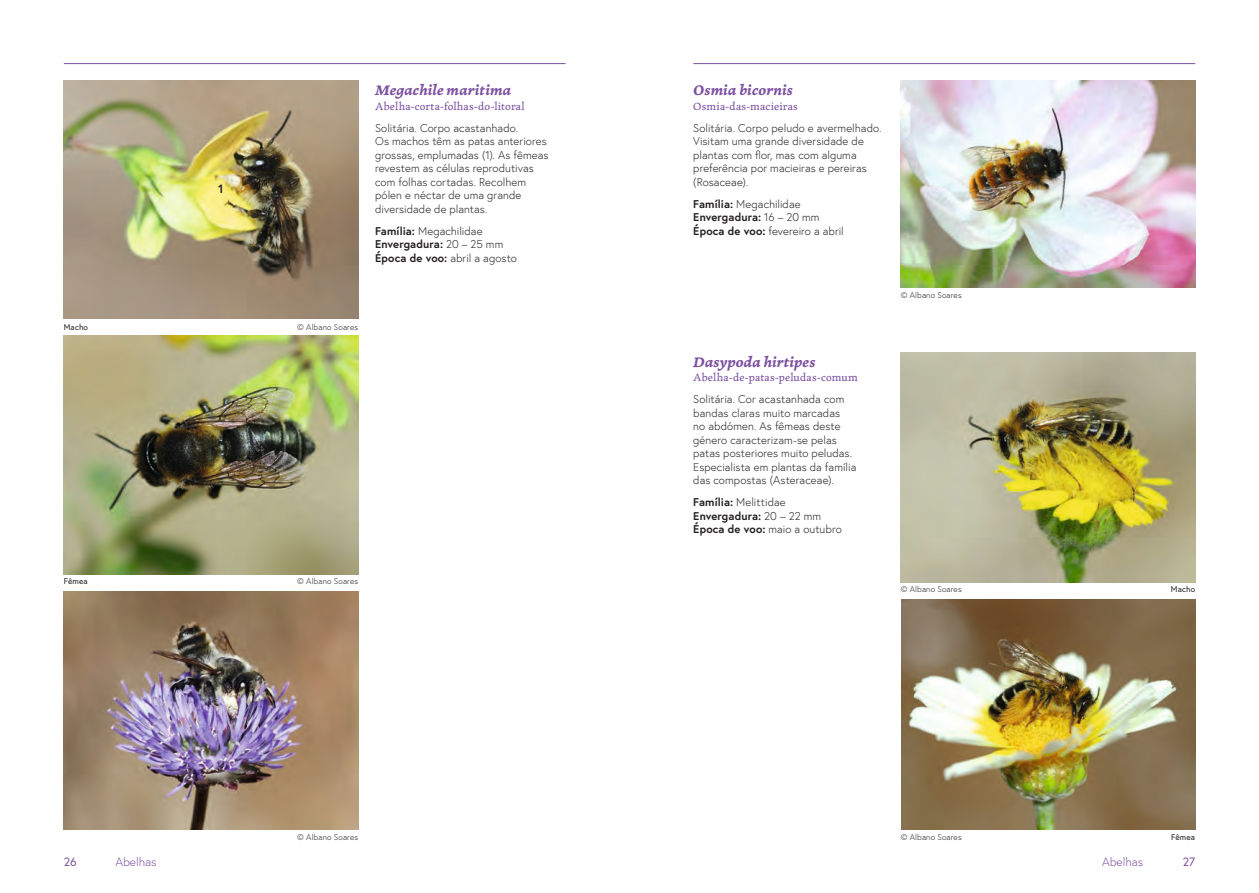
<style>
.page{position:relative;width:1259px;height:893px;background:#fff}
.page>*{position:absolute;margin:0;border:0;box-sizing:border-box;transform-origin:0 0}
.t1{font:italic 700 15px "Marco";letter-spacing:.005em;color:#7c51a1}
.t2{font:300 12px "Europa";color:#7c51a1}
.t3{font:12px "Europa";color:#7c51a1}
.t4{font:700 12px "Europa";color:#231f20}
.t5{font:300 11.25px/13.5px "Europa";letter-spacing:.005em;color:#231f20}
.t6{font:11.25px "Marco";letter-spacing:.02em;color:#7c51a1}
.t7{font:700 11.25px "Europa";letter-spacing:.01em;color:#231f20}
.t8{font:300 8.25px "Europa";letter-spacing:.015em;color:#231f20}
.t9{font:8.25px "Europa";letter-spacing:.02em;color:#231f20}
.s1{font-weight:700}
.s2{font-weight:300}
</style>
<div class="page">
<hr style="left:693px;top:63px;width:502px;height:1px;background:#7c51a1">
<hr style="left:64px;top:63px;width:502px;height:1px;background:#7c51a1">
<img style="left:64px;top:81px;width:294px;height:238px">
<img style="left:64px;top:336px;width:294px;height:238px">
<img style="left:64px;top:591px;width:294px;height:238px">
<img style="left:901px;top:81px;width:294px;height:207px">
<img style="left:901px;top:353px;width:294px;height:230px">
<img style="left:901px;top:600px;width:294px;height:229px">
<p class="t9" style="left:64px;top:321px;width:26px">Macho</p>
<p class="t9" style="left:64px;top:576px;width:26px">Fêmea</p>
<p class="t4" style="left:218px;top:181px;width:7px">1</p>
<p class="t1" style="left:375px;top:79px;width:137px">Megachile maritima</p>
<p class="t6" style="left:375px;top:99px;width:151px">Abelha-corta-folhas-do-litoral</p>
<p class="t5" style="left:375px;top:121px;width:175px">Solitária. Corpo acastanhado.<br>Os machos têm as patas anteriores grossas, emplumadas (1). As fêmeas revestem as células reprodutivas com folhas cortadas. Recolhem pólen e néctar de uma grande diversidade de plantas.</p>
<p class="t5" style="left:375px;top:224px;width:109px"><span class="s1">Família:</span> Megachilidae</p>
<p class="t7" style="left:375px;top:237px;width:130px">Envergadura: <span class="s2">20 – 25 mm</span></p>
<p class="t5" style="left:375px;top:251px;width:143px"><span class="s1">Época de voo:</span> abril a agosto</p>
<p class="t8" style="left:297px;top:322px;width:62px">© Albano Soares</p>
<p class="t8" style="left:297px;top:576px;width:62px">© Albano Soares</p>
<p class="t8" style="left:297px;top:832px;width:62px">© Albano Soares</p>
<p class="t1" style="left:693px;top:79px;width:101px">Osmia bicornis</p>
<p class="t6" style="left:693px;top:99px;width:106px">Osmia-das-macieiras</p>
<p class="t5" style="left:693px;top:121px;width:190px">Solitária. Corpo peludo e avermelhado.<br>Visitam uma grande diversidade de plantas com flor, mas com alguma preferência por macieiras e pereiras (Rosaceae).</p>
<p class="t5" style="left:693px;top:197px;width:109px"><span class="s1">Família:</span> Megachilidae</p>
<p class="t7" style="left:693px;top:210px;width:128px">Envergadura: <span class="s2">16 – 20 mm</span></p>
<p class="t5" style="left:693px;top:224px;width:152px"><span class="s1">Época de voo:</span> fevereiro a abril</p>
<p class="t8" style="left:901px;top:290px;width:62px">© Albano Soares</p>
<p class="t1" style="left:693px;top:350px;width:124px">Dasypoda hirtipes</p>
<p class="t6" style="left:693px;top:371px;width:166px">Abelha-de-patas-peludas-comum</p>
<p class="t5" style="left:693px;top:393px;width:164px">Solitária. Cor acastanhada com bandas claras muito marcadas<br>no abdómen. As fêmeas deste género caracterizam-se pelas patas posteriores muito peludas.<br>Especialista em plantas da família das compostas (Asteraceae).</p>
<p class="t5" style="left:693px;top:496px;width:94px"><span class="s1">Família:</span> Melittidae</p>
<p class="t7" style="left:693px;top:508px;width:129px">Envergadura: <span class="s2">20 – 22 mm</span></p>
<p class="t5" style="left:693px;top:523px;width:150px"><span class="s1">Época de voo:</span> maio a outubro</p>
<p class="t8" style="left:901px;top:584px;width:62px">© Albano Soares</p>
<p class="t8" style="left:901px;top:832px;width:62px">© Albano Soares</p>
<p class="t9" style="left:1171px;top:584px;width:26px">Macho</p>
<p class="t9" style="left:1171px;top:832px;width:26px">Fêmea</p>
<p class="t2" style="left:115px;top:854px;width:43px">Abelhas</p>
<p class="t2" style="left:1102px;top:854px;width:43px">Abelhas</p>
<p class="t3" style="left:64px;top:854px;width:14px">26</p>
<p class="t3" style="left:1182px;top:854px;width:14px">27</p>
</div>
